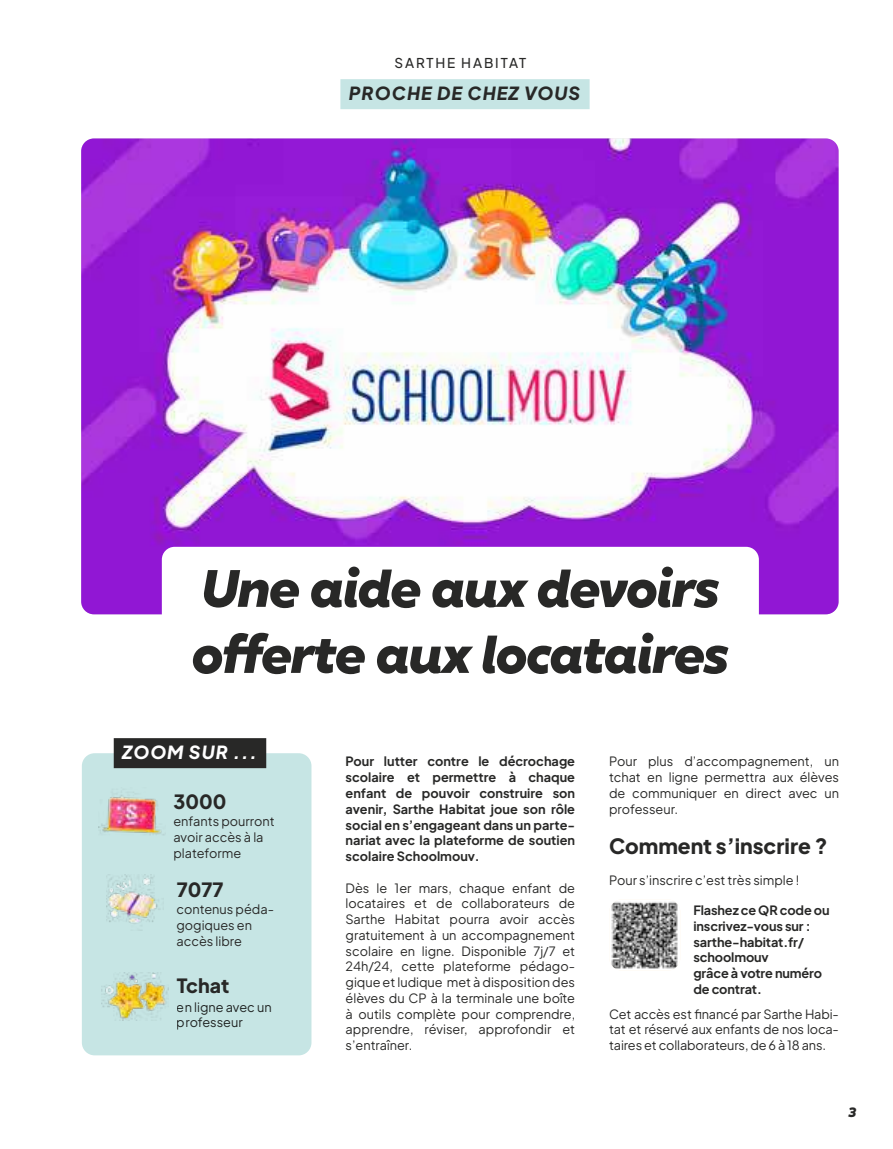
<style>
.page{position:relative;width:893px;height:1149px;background:#fff}
.page>*{position:absolute;margin:0;border:0;box-sizing:border-box;transform-origin:0 0}
.t1{font:italic 800 52.5px/66px "XXII Geom";letter-spacing:-.03em;color:#282827}
.t2{font:800 21px "Plus Jakarta Sans";color:#282827}
.t3{font:800 19.5px "Plus Jakarta Sans";color:#282827}
.t4{font:italic 800 18px "Plus Jakarta Sans";letter-spacing:.06em;color:#282827}
.t5{font:italic 800 18px "Plus Jakarta Sans";letter-spacing:.06em;color:#fff}
.t6{font:500 13.5px "Plus Jakarta Sans";letter-spacing:.14em;color:#282827}
.t7{font:italic 800 13.5px "XXII Geom";color:#282827}
.t8{font:12.75px/15.8px "Plus Jakarta Sans";color:#282827;text-align:justify}
.t9{font:700 12.75px/15.8px "Plus Jakarta Sans";letter-spacing:-.01em;color:#282827;text-align:justify}
</style>
<div class="page">
<hr style="left:0;top:0;width:1px;height:576px;background:#d3b89b">
<img style="left:81px;top:138px;width:758px;height:476px">
<div style="left:340px;top:79px;width:250px;height:30px;background:#c6e5e4"></div>
<div style="left:82px;top:753px;width:229px;height:301px;background:#c6e5e4;border-radius:13px"></div>
<div style="left:114px;top:738px;width:152px;height:30px;background:#282827"></div>
<div style="left:162px;top:546px;width:597px;height:152px;background:#fff;border-radius:13px"></div>
<img style="left:611px;top:901px;width:67px;height:68px">
<img style="left:101px;top:972px;width:67px;height:48px">
<img style="left:98px;top:792px;width:66px;height:43px">
<img style="left:107px;top:874px;width:53px;height:50px">
<p class="t6" style="left:394px;top:52px;width:133px">SARTHE HABITAT</p>
<h3 class="t4" style="left:349px;top:79px;width:233px">PROCHE DE CHEZ VOUS</h3>
<h1 class="t1" style="left:192px;top:556px;width:539px">Une aide aux devoirs offerte aux locataires</h1>
<h3 class="t5" style="left:122px;top:737px;width:136px">ZOOM SUR ...</h3>
<h3 class="t3" style="left:173px;top:785px;width:54px">3000</h3>
<p class="t8" style="left:173px;top:811px;width:103px;text-align:left">enfants pourront avoir accès à la plateforme</p>
<h3 class="t3" style="left:177px;top:873px;width:48px">7077</h3>
<p class="t8" style="left:176px;top:899px;width:99px;text-align:left">contenus péda&shy;gogiques en accès libre</p>
<h3 class="t3" style="left:177px;top:969px;width:54px">Tchat</h3>
<p class="t8" style="left:177px;top:997px;width:96px">en ligne avec un professeur</p>
<p class="t9" style="left:346px;top:752px;width:231px">Pour lutter contre le décrochage scolaire et permettre à chaque enfant de pouvoir construire son avenir, Sarthe Habitat joue son rôle social en s’engageant dans un parte&shy;nariat avec la plateforme de soutien scolaire Schoolmouv.</p>
<p class="t8" style="left:346px;top:878px;width:231px">Dès le 1er mars, chaque enfant de locataires et de collaborateurs de Sarthe Habitat pourra avoir accès gratuitement à un accompagnement scolaire en ligne. Disponible 7j/7 et 24h/24, cette plateforme pédago&shy;gique et ludique met à disposition des élèves du CP à la terminale une boîte à outils complète pour comprendre, apprendre, réviser, approfondir et s’entraîner.</p>
<p class="t8" style="left:609px;top:752px;width:231px">Pour plus d’accompagnement, un tchat en ligne permettra aux élèves de communiquer en direct avec un professeur.</p>
<h2 class="t2" style="left:609px;top:828px;width:220px">Comment s’inscrire ?</h2>
<p class="t8" style="left:609px;top:870px;width:192px">Pour s’inscrire c’est très simple !</p>
<p class="t9" style="left:693px;top:900px;width:138px;text-align:left">Flashez ce QR code ou inscrivez-vous sur : sarthe-habitat.fr/ schoolmouv<br>grâce à votre numéro de contrat.</p>
<p class="t8" style="left:609px;top:1004px;width:231px">Cet accès est financé par Sarthe Habi&shy;tat et réservé aux enfants de nos loca&shy;taires et collaborateurs, de 6 à 18 ans.</p>
<p class="t7" style="left:849px;top:1102px;width:9px">3</p>
</div>
